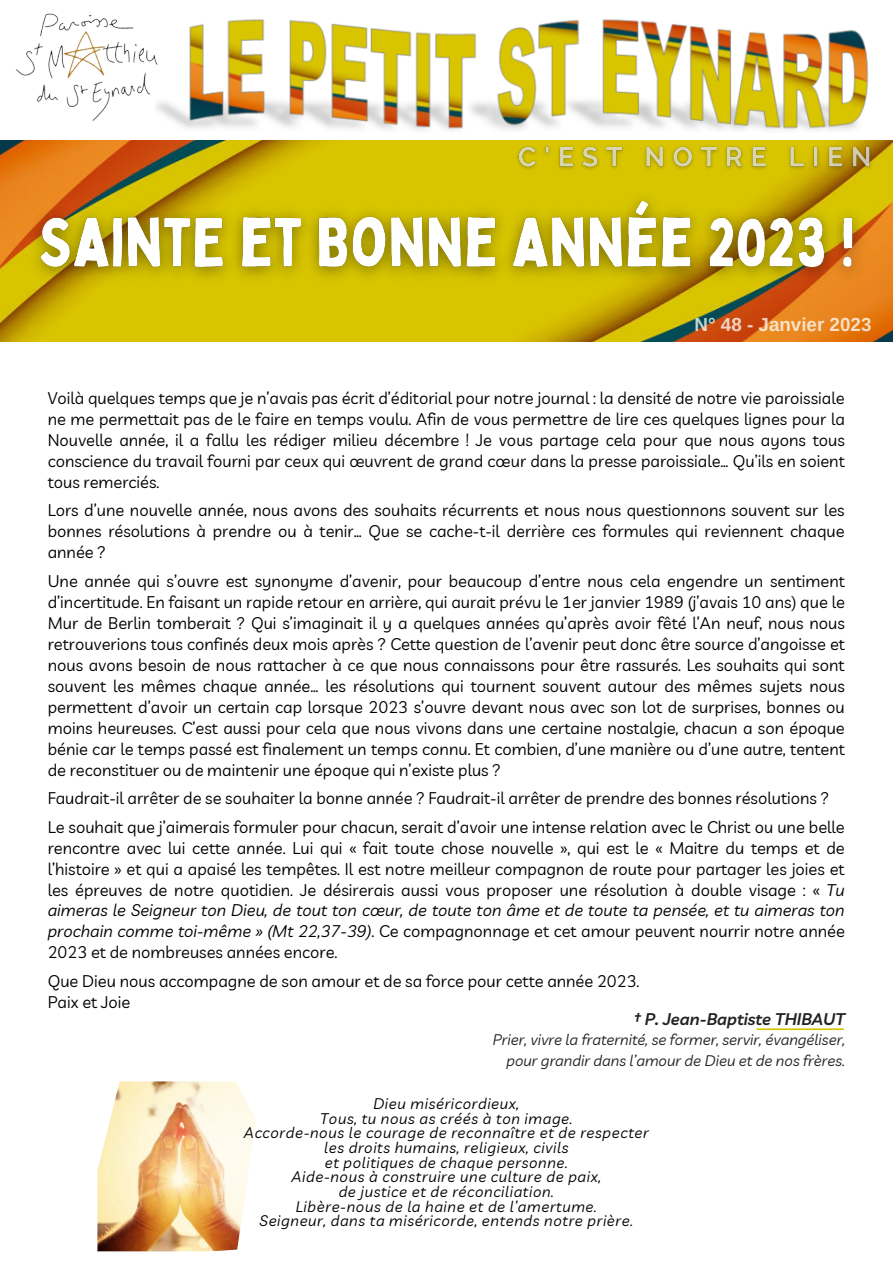
<style>
.page{position:relative;width:893px;height:1264px;background:#fff}
.page>*{position:absolute;margin:0;border:0;box-sizing:border-box;transform-origin:0 0}
.t1{font:700 18.75px "Arimo";color:#fff}
.t2{font:16.5px/21px "Livvic";color:#000;text-align:justify}
.t3{font:italic 600 16.5px "Livvic";color:#222}
.t4{font:italic 15px/14.5px "Livvic";letter-spacing:.04em;color:#000;text-align:center}
.t5{font:italic 15px/20.2px "Livvic";color:#222;text-align:right}
.s1{font-style:italic}
</style>
<div class="page">
<img style="left:167px;top:19px;width:702px;height:111px">
<img style="left:16px;top:13px;width:151px;height:108px">
<svg style="left:756px;top:1028px;width:87px;height:2px"></svg>
<img style="left:0;top:141px;width:892px;height:200px">
<img style="left:15px;top:180px;width:861px;height:127px">
<img style="left:510px;top:140px;width:376px;height:41px">
<img style="left:97px;top:1081px;width:159px;height:171px">
<p class="t1" style="left:694px;top:314px;width:178px">N° 48 - Janvier 2023</p>
<p class="t2" style="left:48px;top:387px;width:798px">Voilà quelques temps que je n’avais pas écrit d’éditorial pour notre journal : la densité de notre vie paroissiale ne me permettait pas de le faire en temps voulu. Afin de vous permettre de lire ces quelques lignes pour la Nouvelle année, il a fallu les rédiger milieu décembre ! Je vous partage cela pour que nous ayons tous conscience du travail fourni par ceux qui œuvrent de grand cœur dans la presse paroissiale… Qu’ils en soient tous remerciés.</p>
<p class="t2" style="left:48px;top:499px;width:798px">Lors d’une nouvelle année, nous avons des souhaits récurrents et nous nous questionnons souvent sur les bonnes résolutions à prendre ou à tenir… Que se cache-t-il derrière ces formules qui reviennent chaque année ?</p>
<p class="t2" style="left:48px;top:570px;width:798px">Une année qui s’ouvre est synonyme d’avenir, pour beaucoup d’entre nous cela engendre un sentiment d’incertitude. En faisant un rapide retour en arrière, qui aurait prévu le 1er janvier 1989 (j’avais 10 ans) que le Mur de Berlin tomberait ? Qui s’imaginait il y a quelques années qu’après avoir fêté l’An neuf, nous nous retrouverions tous confinés deux mois après ? Cette question de l’avenir peut donc être source d’angoisse et nous avons besoin de nous rattacher à ce que nous connaissons pour être rassurés. Les souhaits qui sont souvent les mêmes chaque année… les résolutions qui tournent souvent autour des mêmes sujets nous permettent d’avoir un certain cap lorsque 2023 s’ouvre devant nous avec son lot de surprises, bonnes ou moins heureuses. C’est aussi pour cela que nous vivons dans une certaine nostalgie, chacun a son époque bénie car le temps passé est finalement un temps connu. Et combien, d’une manière ou d’une autre, tentent de reconstituer ou de maintenir une époque qui n’existe plus ?</p>
<p class="t2" style="left:48px;top:783px;width:798px;line-height:28.5px">Faudrait-il arrêter de se souhaiter la bonne année ? Faudrait-il arrêter de prendre des bonnes résolutions ?<br>Le souhait que j’aimerais formuler pour chacun, serait d’avoir une intense relation avec le Christ ou une belle</p>
<p class="t2" style="left:48px;top:836px;width:798px">rencontre avec lui cette année. Lui qui « fait toute chose nouvelle », qui est le « Maitre du temps et de l’histoire » et qui a apaisé les tempêtes. Il est notre meilleur compagnon de route pour partager les joies et les épreuves de notre quotidien. Je désirerais aussi vous proposer une résolution à double visage : « <span class="s1">Tu aimeras le Seigneur ton Dieu, de tout ton cœur, de toute ton âme et de toute ta pensée, et tu aimeras ton prochain comme toi-même » (Mt 22,37-39)</span>. Ce compagnonnage et cet amour peuvent nourrir notre année 2023 et de nombreuses années encore.</p>
<p class="t2" style="left:48px;top:970px;width:593px">Que Dieu nous accompagne de son amour et de sa force pour cette année 2023.<br>Paix et Joie</p>
<p class="t3" style="left:634px;top:1008px;width:212px">† P. Jean-Baptiste THIBAUT</p>
<p class="t5" style="left:493px;top:1029px;width:353px">Prier, vivre la fraternité, se former, servir, évangéliser, pour grandir dans l’amour de Dieu et de nos frères.</p>
<p class="t4" style="left:244px;top:1096px;width:406px">Dieu miséricordieux,<br>Tous, tu nous as créés à ton image.<br>Accorde-nous le courage de reconnaître et de respecter les droits humains, religieux, civils<br>et politiques de chaque personne.<br>Aide-nous à construire une culture de paix,<br>de justice et de réconciliation.<br>Libère-nous de la haine et de l’amertume.<br>Seigneur, dans ta miséricorde, entends notre prière.</p>
</div>
